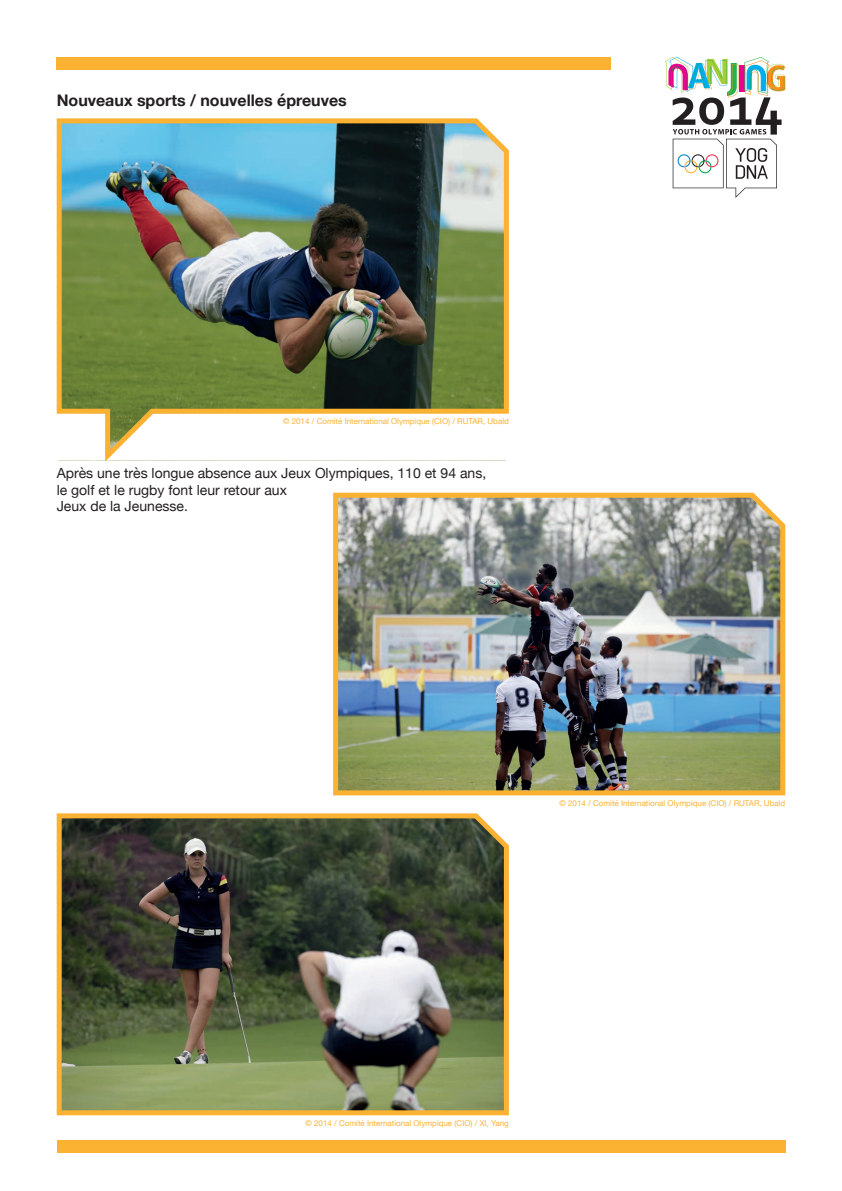
<style>
.page{position:relative;width:842px;height:1191px;background:#fff}
.page>*{position:absolute;margin:0;border:0;box-sizing:border-box;transform-origin:0 0}
.t1{font:700 16px "Helvetica Neue";color:#231f20}
.t2{font:14px/16.8px "Helvetica Neue";color:#231f20}
.t3{font:8px "Helvetica Neue";color:#fbb131}
</style>
<div class="page">
<div style="left:57px;top:1140px;width:728px;height:12px;background:#fbb131"></div>
<div style="left:57px;top:57px;width:554px;height:12px;background:#fbb131"></div>
<svg style="left:665px;top:57px;width:120px;height:141px"></svg>
<img style="left:56px;top:118px;width:453px;height:344px">
<img style="left:333px;top:492px;width:453px;height:304px">
<svg style="left:56px;top:813px;width:453px;height:303px"></svg>
<h1 class="t1" style="left:57px;top:88px;width:292px">Nouveaux sports / nouvelles épreuves</h1>
<p class="t3" style="left:283px;top:415px;width:227px">© 2014 / Comité International Olympique (CIO) / RUTAR, Ubald</p>
<h2 class="t2" style="left:57px;top:465px;width:431px">Après une très longue absence aux Jeux Olympiques, 110 et 94 ans, le golf et le rugby font leur retour aux<br>Jeux de la Jeunesse.</h2>
<p class="t3" style="left:559px;top:797px;width:227px">© 2014 / Comité International Olympique (CIO) / RUTAR, Ubald</p>
<p class="t3" style="left:305px;top:1117px;width:205px">© 2014 / Comité International Olympique (CIO) / XI, Yang</p>
</div>
